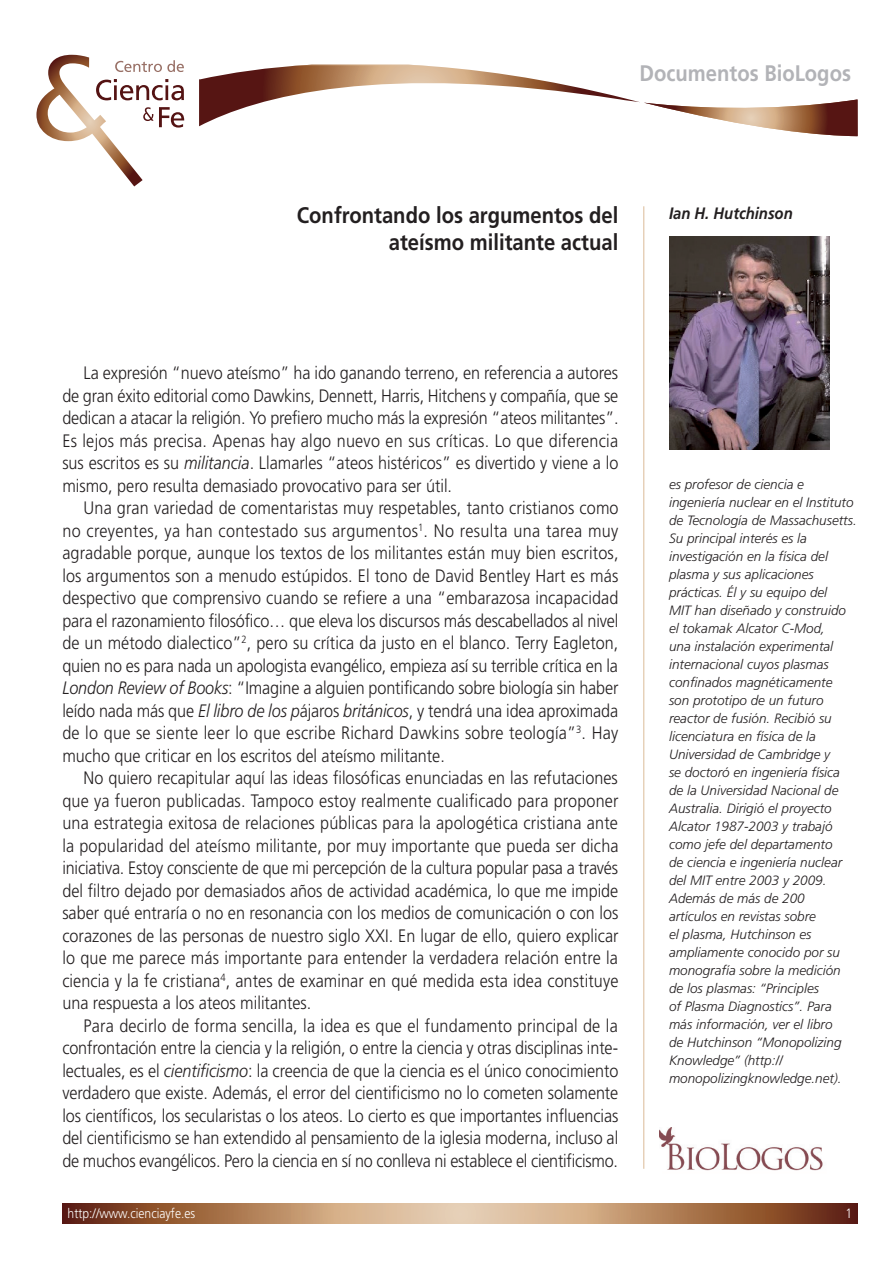
<style>
.page{position:relative;width:893px;height:1263px;background:#fff}
.page>*{position:absolute;margin:0;border:0;box-sizing:border-box;transform-origin:0 0}
.t1{font:700 22.5px/27px "Frutiger";color:#231f20;text-align:right;scale:.9 1}
.t2{font:700 22.5px "Frutiger";color:#b2b3b7;scale:.9 1}
.t3{font:300 18px/22.5px "Frutiger";color:#231f20;text-align:justify;scale:.9 1}
.t4{font:italic 700 16.5px "Frutiger";color:#231f20;scale:.9 1}
.t5{font:italic 300 13.5px/18px "Frutiger";color:#231f20}
.t6{font:300 13.5px "Frutiger";color:#fff;scale:.9 1}
.s1{font-style:italic}
</style>
<div class="page">
<svg style="left:62px;top:1204px;width:796px;height:19px;background:#b08260"></svg>
<svg style="left:36px;top:55px;width:148px;height:131px"></svg>
<svg style="left:199px;top:64px;width:659px;height:72px"></svg>
<img style="left:659px;top:1128px;width:164px;height:43px">
<img style="left:669px;top:236px;width:160px;height:213px">
<p class="t2" style="left:639px;top:60px;width:236px">Documentos BioLogos</p>
<p class="t1" style="left:297px;top:202px;width:359px">Confrontando los argumentos del ateísmo militante actual</p>
<p class="t3" style="left:62px;top:362px;width:620px;text-indent:21px">La expresión “nuevo ateísmo” ha ido ganando terreno, en referencia a autores de gran éxito editorial como Dawkins, Dennett, Harris, Hitchens y compañía, que se dedican a atacar la religión. Yo prefiero mucho más la expresión “ateos militantes”.<br>Es lejos más precisa. Apenas hay algo nuevo en sus críticas. Lo que diferencia sus escritos es su <span class="s1">militancia</span>. Llamarles “ateos histéricos” es divertido y viene a lo mismo, pero resulta demasiado provocativo para ser útil.</p>
<p class="t3" style="left:62px;top:497px;width:620px;text-indent:21px">Una gran variedad de comentaristas muy respetables, tanto cristianos como no creyentes, ya han contestado sus argumentos<sup>1</sup>. No resulta una tarea muy agradable porque, aunque los textos de los militantes están muy bien escritos, los argumentos son a menudo estúpidos. El tono de David Bentley Hart es más despectivo que comprensivo cuando se refiere a una “embarazosa incapacidad para el razonamiento filosófico… que eleva los discursos más descabellados al nivel de un método dialectico”<sup>2</sup>, pero su crítica da justo en el blanco. Terry Eagleton, quien no es para nada un apologista evangélico, empieza así su terrible crítica en la <span class="s1">London Review of Books</span>: “Imagine a alguien pontificando sobre biología sin haber leído nada más que <span class="s1">El libro de los p</span>ájaros <span class="s1">británicos</span>, y tendrá una idea aproximada de lo que se siente leer lo que escribe Richard Dawkins sobre teología”<sup>3</sup>. Hay mucho que criticar en los escritos del ateísmo militante.</p>
<p class="t3" style="left:62px;top:767px;width:620px;text-indent:21px">No quiero recapitular aquí las ideas filosóficas enunciadas en las refutaciones que ya fueron publicadas. Tampoco estoy realmente cualificado para proponer una estrategia exitosa de relaciones públicas para la apologética cristiana ante la popularidad del ateísmo militante, por muy importante que pueda ser dicha iniciativa. Estoy consciente de que mi percepción de la cultura popular pasa a través del filtro dejado por demasiados años de actividad académica, lo que me impide saber qué entraría o no en resonancia con los medios de comunicación o con los corazones de las personas de nuestro siglo XXI. En lugar de ello, quiero explicar lo que me parece más importante para entender la verdadera relación entre la ciencia y la fe cristiana<sup>4</sup>, antes de examinar en qué medida esta idea constituye una respuesta a los ateos militantes.</p>
<p class="t3" style="left:62px;top:1014px;width:619px;text-indent:21px">Para decirlo de forma sencilla, la idea es que el fundamento principal de la confrontación entre la ciencia y la religión, o entre la ciencia y otras disciplinas inte&shy;lectuales, es el <span class="s1">cientificismo</span>: la creencia de que la ciencia es el único conocimiento verdadero que existe. Además, el error del cientificismo no lo cometen solamente los científicos, los secularistas o los ateos. Lo cierto es que importantes influencias del cientificismo se han extendido al pensamiento de la iglesia moderna, incluso al de muchos evangélicos. Pero la ciencia en sí no conlleva ni establece el cientificismo.</p>
<p class="t4" style="left:669px;top:203px;width:139px">Ian H. Hutchinson</p>
<p class="t5" style="left:669px;top:475px;width:189px">es profesor de ciencia e ingeniería nuclear en el Instituto de Tecnología de Massachusetts.<br>Su principal interés es la investigación en la física del plasma y sus aplicaciones prácticas. Él y su equipo del<br>MIT han diseñado y construido el tokamak Alcator C-Mod,<br>una instalación experimental internacional cuyos plasmas confinados magnéticamente<br>son prototipo de un futuro reactor de fusión. Recibió su licenciatura en física de la<br>Universidad de Cambridge y<br>se doctoró en ingeniería física de la Universidad Nacional de<br>Australia. Dirigió el proyecto<br>Alcator 1987-2003 y trabajó como jefe del departamento<br>de ciencia e ingeniería nuclear del MIT entre 2003 y 2009.<br>Además de más de 200<br>artículos en revistas sobre<br>el plasma, Hutchinson es ampliamente conocido por su monografía sobre la medición de los plasmas: “Principles<br>of Plasma Diagnostics”. Para más información, ver el libro<br>de Hutchinson “Monopolizing<br>Knowledge” (http:// monopolizingknowledge.net).</p>
<p class="t6" style="left:68px;top:1206px;width:143px">http://www.cienciayfe.es</p>
<p class="t6" style="left:845px;top:1206px;width:9px">1</p>
</div>
